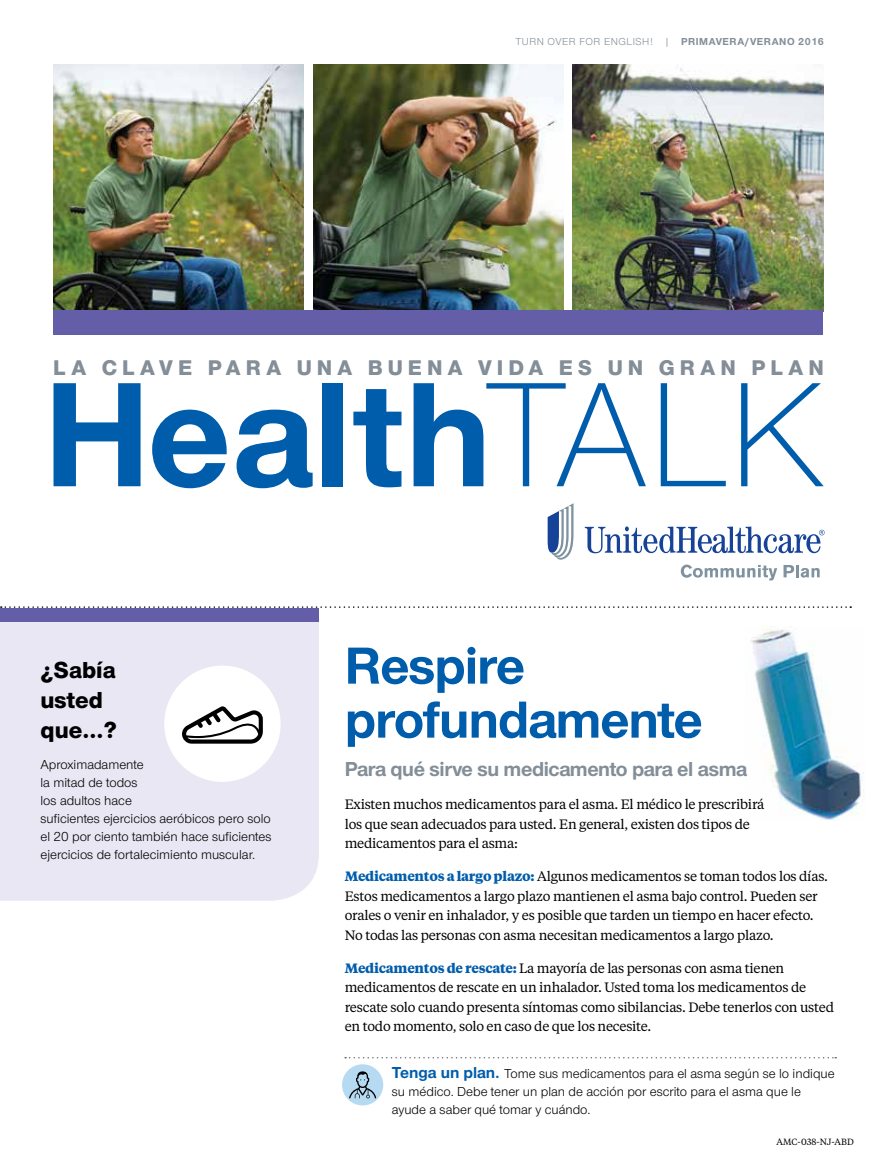
<style>
.page{position:relative;width:878px;height:1161px;background:#fff}
.page>*{position:absolute;margin:0;border:0;box-sizing:border-box;transform-origin:0 0}
.t1{font:700 154.5px "UHC Sans";color:#005dac}
.t2{font:700 54px/54px "UHC Sans";letter-spacing:-.02em;color:#005dac}
.t3{font:800 24px/30px "UHC Sans";color:#000}
.t4{font:800 22.05px "UHC Sans";letter-spacing:.23em;color:#838e98}
.t5{font:700 21px "UHC Sans";letter-spacing:-.02em;color:#838e98}
.t6{font:13.5px/19.5px "UHC Serif Text";letter-spacing:-.02em;color:#000}
.t7{font:13.5px/18px "UHC Sans";color:#000}
.t8{font:10.5px "UHC Sans";letter-spacing:.05em;color:#838e98}
.t9{font:9px "UHC Serif Text";color:#000}
.s1{font-weight:700}
.s2{font-weight:300}
.s3{font-weight:700;color:#005dac}
.s4{font-weight:700;font-size:16.5px;color:#005dac}
</style>
<div class="page">
<div style="left:0;top:621px;width:319px;height:280px;background:#e9e7f4"></div>
<div style="left:164px;top:666px;width:116px;height:116px;background:#fff;border-radius:50%"></div>
<svg style="left:182px;top:706px;width:81px;height:38px"></svg>
<div style="left:0;top:608px;width:319px;height:13px;background:#645ea9"></div>
<img style="left:751px;top:627px;width:113px;height:194px">
<svg style="left:345px;top:1057px;width:491px;height:1px"></svg>
<div style="left:342px;top:1064px;width:41px;height:41px;background:#b7daf3;border-radius:50%"></div>
<svg style="left:349px;top:1071px;width:27px;height:27px"></svg>
<svg style="left:584px;top:526px;width:240px;height:27px"></svg>
<svg style="left:547px;top:503px;width:26px;height:57px"></svg>
<svg style="left:680px;top:565px;width:97px;height:15px"></svg>
<svg style="left:783px;top:565px;width:36px;height:13px"></svg>
<img style="left:53px;top:64px;width:250px;height:247px">
<img style="left:573px;top:64px;width:250px;height:247px">
<img style="left:313px;top:64px;width:250px;height:247px">
<div style="left:53px;top:311px;width:770px;height:24px;background:#645ea9"></div>
<svg style="left:1px;top:606px;width:850px;height:2px"></svg>
<p class="t8" style="left:515px;top:35px;width:310px">TURN OVER FOR ENGLISH! | <span class="s1">PRIMAVERA/VERANO 2016</span></p>
<h3 class="t4" style="left:53px;top:352px;width:772px">LA CLAVE PARA UNA BUENA VIDA ES UN GRAN PLAN</h3>
<h1 class="t1" style="left:43px;top:331px;width:781px">Health<span class="s2">TALK</span></h1>
<h3 class="t3" style="left:40px;top:654px;width:78px">¿Sabía usted que…?</h3>
<p class="t7" style="left:40px;top:755px;width:232px">Aproximadamente<br>la mitad de todos<br>los adultos hace<br>suficientes ejercicios aeróbicos pero solo el 20 por ciento también hace suficientes ejercicios de fortalecimiento muscular.</p>
<h2 class="t2" style="left:345px;top:637px;width:359px">Respire profundamente</h2>
<h3 class="t5" style="left:345px;top:755px;width:404px">Para qué sirve su medicamento para el asma</h3>
<p class="t6" style="left:345px;top:794px;width:421px">Existen muchos medicamentos para el asma. El médico le prescribirá los que sean adecuados para usted. En general, existen dos tipos de medicamentos para el asma:</p>
<p class="t6" style="left:345px;top:866px;width:485px"><span class="s3">Medicamentos a largo plazo:</span> Algunos medicamentos se toman todos los días.<br>Estos medicamentos a largo plazo mantienen el asma bajo control. Pueden ser orales o venir en inhalador, y es posible que tarden un tiempo en hacer efecto.<br>No todas las personas con asma necesitan medicamentos a largo plazo.</p>
<p class="t6" style="left:345px;top:958px;width:491px"><span class="s3">Medicamentos de rescate:</span> La mayoría de las personas con asma tienen medicamentos de rescate en un inhalador. Usted toma los medicamentos de rescate solo cuando presenta síntomas como sibilancias. Debe tenerlos con usted en todo momento, solo en caso de que los necesite.</p>
<p class="t7" style="left:392px;top:1064px;width:444px"><span class="s4">Tenga un plan.</span> Tome sus medicamentos para el asma según se lo indique su médico. Debe tener un plan de acción por escrito para el asma que le ayude a saber qué tomar y cuándo.</p>
<p class="t9" style="left:776px;top:1135px;width:79px">AMC-038-NJ-ABD</p>
</div>
